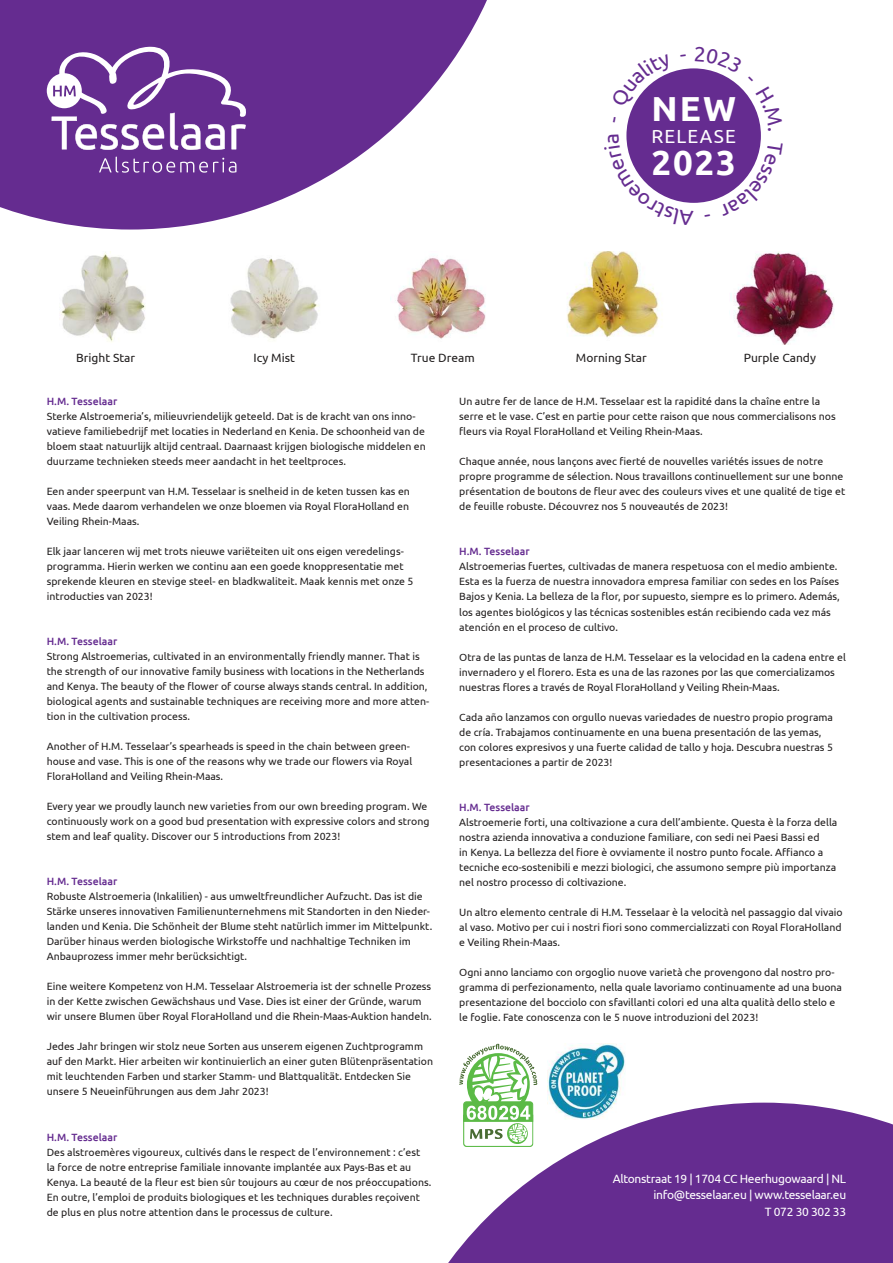
<style>
.page{position:relative;width:893px;height:1263px;background:#fff}
.page>*{position:absolute;margin:0;border:0;box-sizing:border-box;transform-origin:0 0}
.t1{font:700 34.8px/54px "Ubuntu";letter-spacing:.055em;color:#fff}
.t2{font:18.9px "Ubuntu";letter-spacing:.06em;color:#fff}
.t3{font:12px/16.5px "Ubuntu";letter-spacing:-.025em;color:#fff;text-align:right}
.t4{font:12px "Ubuntu";color:#221f1f}
.t5{font:10.5px/15px "Ubuntu";color:#221f1f}
.t6{font:500 10.5px "Ubuntu";color:#652c90}
</style>
<div class="page">
<svg style="left:0;top:0;width:487px;height:230px;fill:#652c90"></svg>
<svg style="left:99px;top:157px;width:137px;height:16px;background:#7f50a3"></svg>
<div style="left:47px;top:73px;width:35px;height:35px;background:#fff;border-radius:50%"></div>
<svg style="left:52px;top:37px;width:196px;height:113px"></svg>
<div style="left:626px;top:68px;width:135px;height:135px;background:#652c90;border-radius:50%"></div>
<img style="left:567px;top:251px;width:92px;height:86px">
<img style="left:230px;top:258px;width:90px;height:82px">
<img style="left:395px;top:258px;width:91px;height:81px">
<img style="left:734px;top:251px;width:100px;height:94px">
<img style="left:60px;top:251px;width:86px;height:91px">
<svg style="left:459px;top:1044px;width:78px;height:59px"></svg>
<img style="left:548px;top:1044px;width:77px;height:59px">
<svg style="left:448px;top:1103px;width:445px;height:160px;fill:#652c90"></svg>
<svg style="left:695px;top:68px;width:38px;height:13px"></svg>
<svg style="left:756px;top:110px;width:5px;height:21px"></svg>
<svg style="left:719px;top:142px;width:42px;height:56px"></svg>
<svg style="left:626px;top:135px;width:68px;height:68px"></svg>
<svg style="left:632px;top:71px;width:41px;height:38px"></svg>
<h1 class="t1" style="left:651px;top:82px;width:86px">NEW<br>2023</h1>
<h2 class="t2" style="left:651px;top:128px;width:86px">RELEASE</h2>
<p class="t4" style="left:76px;top:353px;width:60px">Bright Star</p>
<p class="t4" style="left:254px;top:353px;width:43px">Icy Mist</p>
<p class="t4" style="left:411px;top:353px;width:65px">True Dream</p>
<p class="t4" style="left:576px;top:353px;width:72px">Morning Star</p>
<p class="t4" style="left:744px;top:353px;width:74px">Purple Candy</p>
<p class="t6" style="left:47px;top:395px;width:72px">H.M. Tesselaar</p>
<p class="t5" style="left:47px;top:410px;width:381px">Sterke Alstroemeria’s, milieuvriendelijk geteeld. Dat is de kracht van ons inno&shy;vatieve familiebedrijf met locaties in Nederland en Kenia. De schoonheid van de bloem staat natuurlijk altijd centraal. Daarnaast krijgen biologische middelen en duurzame technieken steeds meer aandacht in het teeltproces.</p>
<p class="t5" style="left:47px;top:485px;width:365px;text-align:justify">Een ander speerpunt van H.M. Tesselaar is snelheid in de keten tussen kas en vaas. Mede daarom verhandelen we onze bloemen via Royal FloraHolland en Veiling Rhein-Maas.</p>
<p class="t5" style="left:47px;top:545px;width:368px">Elk jaar lanceren wij met trots nieuwe variëteiten uit ons eigen veredelings&shy;programma. Hierin werken we continu aan een goede knoppresentatie met sprekende kleuren en stevige steel- en bladkwaliteit. Maak kennis met onze 5 introducties van 2023!</p>
<p class="t6" style="left:47px;top:636px;width:72px">H.M. Tesselaar</p>
<p class="t5" style="left:47px;top:650px;width:384px">Strong Alstroemerias, cultivated in an environmentally friendly manner. That is the strength of our innovative family business with locations in the Netherlands and Kenya. The beauty of the 昀氀ower of course always stands central. In addition, biological agents and sustainable techniques are receiving more and more atten&shy;tion in the cultivation process.</p>
<p class="t5" style="left:47px;top:740px;width:367px">Another of H.M. Tesselaar’s spearheads is speed in the chain between green&shy;house and vase. This is one of the reasons why we trade our 昀氀owers via Royal<br>FloraHolland and Veiling Rhein-Maas.</p>
<p class="t5" style="left:47px;top:800px;width:384px">Every year we proudly launch new varieties from our own breeding program. We continuously work on a good bud presentation with expressive colors and strong stem and leaf quality. Discover our 5 introductions from 2023!</p>
<p class="t6" style="left:47px;top:876px;width:72px">H.M. Tesselaar</p>
<p class="t5" style="left:47px;top:890px;width:387px">Robuste Alstroemeria (Inkalilien) - aus umweltfreundlicher Aufzucht. Das ist die Stärke unseres innovativen Familienunternehmens mit Standorten in den Nieder&shy;landen und Kenia. Die Schönheit der Blume steht natürlich immer im Mittelpunkt.<br>Darüber hinaus werden biologische Wirksto昀昀e und nachhaltige Techniken im Anbauprozess immer mehr berücksichtigt.</p>
<p class="t5" style="left:47px;top:980px;width:387px">Eine weitere Kompetenz von H.M. Tesselaar Alstroemeria ist der schnelle Prozess in der Kette zwischen Gewächshaus und Vase. Dies ist einer der Gründe, warum wir unsere Blumen über Royal FloraHolland und die Rhein-Maas-Auktion handeln.</p>
<p class="t5" style="left:47px;top:1040px;width:388px">Jedes Jahr bringen wir stolz neue Sorten aus unserem eigenen Zuchtprogramm auf den Markt. Hier arbeiten wir kontinuierlich an einer guten Blütenpräsentation mit leuchtenden Farben und starker Stamm- und Blattqualität. Entdecken Sie unsere 5 Neueinführungen aus dem Jahr 2023!</p>
<p class="t6" style="left:47px;top:1131px;width:72px">H.M. Tesselaar</p>
<p class="t5" style="left:47px;top:1145px;width:386px">Des alstroemères vigoureux, cultivés dans le respect de l’environnement : c’est<br>la force de notre entreprise familiale innovante implantée aux Pays-Bas et au Kenya. La beauté de la 昀氀eur est bien sûr toujours au cœur de nos préoccupations.<br>En outre, l’emploi de produits biologiques et les techniques durables reçoivent de plus en plus notre attention dans le processus de culture.</p>
<p class="t5" style="left:459px;top:395px;width:378px">Un autre fer de lance de H.M. Tesselaar est la rapidité dans la chaîne entre la serre et le vase. C’est en partie pour cette raison que nous commercialisons nos昀氀eurs via Royal FloraHolland et Veiling Rhein-Maas.</p>
<p class="t5" style="left:459px;top:454px;width:388px">Chaque année, nous lançons avec 昀椀erté de nouvelles variétés issues de notre propre programme de sélection. Nous travaillons continuellement sur une bonne présentation de boutons de 昀氀eur avec des couleurs vives et une qualité de tige et de feuille robuste. Découvrez nos 5 nouveautés de 2023!</p>
<p class="t6" style="left:459px;top:546px;width:72px">H.M. Tesselaar</p>
<p class="t5" style="left:459px;top:560px;width:382px">Alstroemerias fuertes, cultivadas de manera respetuosa con el medio ambiente.<br>Esta es la fuerza de nuestra innovadora empresa familiar con sedes en los Países Bajos y Kenia. La belleza de la 昀氀or, por supuesto, siempre es lo primero. Además, los agentes biológicos y las técnicas sostenibles están recibiendo cada vez más atención en el proceso de cultivo.</p>
<p class="t5" style="left:459px;top:650px;width:388px">Otra de las puntas de lanza de H.M. Tesselaar es la velocidad en la cadena entre el invernadero y el 昀氀orero. Esta es una de las razones por las que comercializamos nuestras 昀氀ores a través de Royal FloraHolland y Veiling Rhein-Maas.</p>
<p class="t5" style="left:459px;top:710px;width:375px">Cada año lanzamos con orgullo nuevas variedades de nuestro propio programa de cría. Trabajamos continuamente en una buena presentación de las yemas, con colores expresivos y una fuerte calidad de tallo y hoja. Descubra nuestras 5 presentaciones a partir de 2023!</p>
<p class="t6" style="left:459px;top:801px;width:72px">H.M. Tesselaar</p>
<p class="t5" style="left:459px;top:815px;width:380px">Alstroemerie forti, una coltivazione a cura dell’ambiente. Questa è la forza della nostra azienda innovativa a conduzione familiare, con sedi nei Paesi Bassi ed<br>in Kenya. La bellezza del 昀椀ore è ovviamente il nostro punto focale. A昀케anco a tecniche eco-sostenibili e mezzi biologici, che assumono sempre più importanza nel nostro processo di coltivazione.</p>
<p class="t5" style="left:459px;top:905px;width:385px;text-align:justify">Un altro elemento centrale di H.M. Tesselaar è la velocità nel passaggio dal vivaio al vaso. Motivo per cui i nostri 昀椀ori sono commercializzati con Royal FloraHolland e Veiling Rhein-Maas.</p>
<p class="t5" style="left:459px;top:965px;width:384px">Ogni anno lanciamo con orgoglio nuove varietà che provengono dal nostro pro&shy;gramma di perfezionamento, nella quale lavoriamo continuamente ad una buona presentazione del bocciolo con sfavillanti colori ed una alta qualità dello stelo e le foglie. Fate conoscenza con le 5 nuove introduzioni del 2023!</p>
<p class="t3" style="left:613px;top:1171px;width:235px">Altonstraat 19 | 1704 CC Heerhugowaard | NL info@tesselaar.eu | www.tesselaar.eu<br>T 072 30 302 33</p>
</div>
